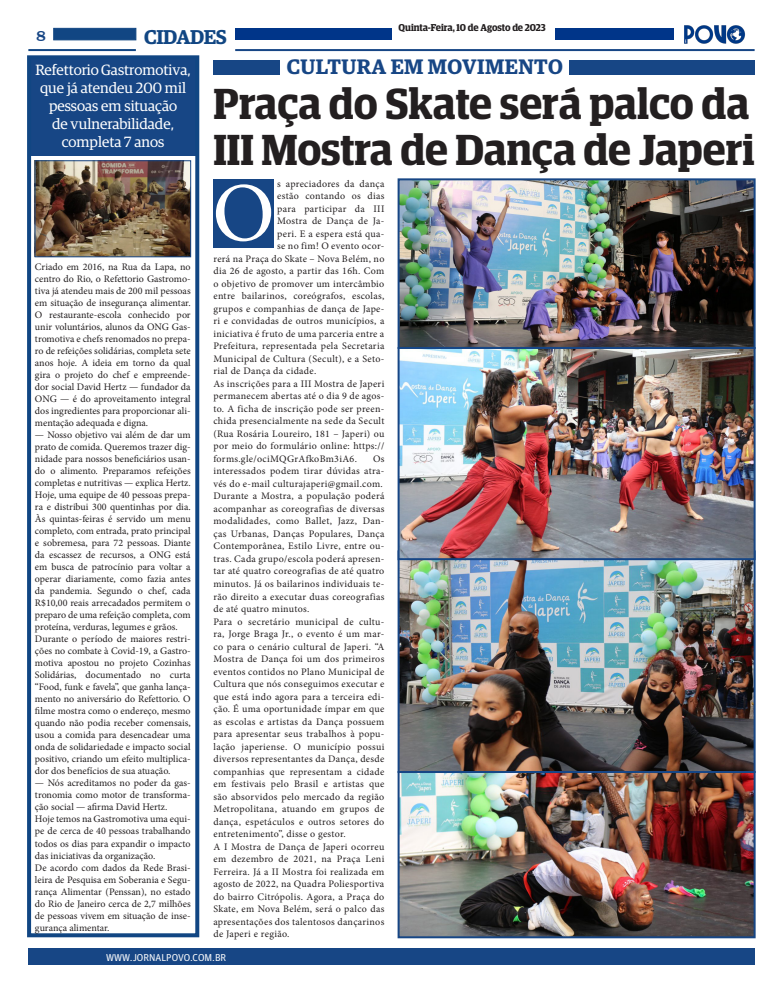
<style>
.page{position:relative;width:783px;height:993px;background:#fff}
.page>*{position:absolute;margin:0;border:0;box-sizing:border-box;transform-origin:0 0}
.t1{font:83.8px "Minion Pro";color:#fff}
.t2{font:600 43.5px "Guardian Egyptian Display";color:#231f20}
.t3{font:600 21px "Guardian Egyptian";letter-spacing:.02em;color:#174685}
.t4{font:600 20px "Guardian Egyptian";letter-spacing:-.02em;color:#114683}
.t5{font:16px "Clarendon BT";color:#174685}
.t6{font:14.9px/17.8px "Guardian Egyptian";color:#fff;text-align:center}
.t7{font:10px/12px "Minion Pro";letter-spacing:.02em;color:#231f20;text-align:justify}
.t8{font:600 10px "Guardian Egyptian Display";letter-spacing:-.005em;color:#231f20}
.t9{font:10px "Guardian Agate Sans G1 D Regular";color:#fff}
</style>
<div class="page">
<div style="left:28px;top:947px;width:726px;height:17px;background:#174685"></div>
<img style="left:684px;top:25px;width:62px;height:19px">
<div style="left:53px;top:28px;width:83px;height:12px;background:#114683;border:1px solid #114683"></div>
<hr style="left:28px;top:49px;width:108px;height:2px;background:#114683">
<div style="left:235px;top:28px;width:156px;height:12px;background:#003589"></div>
<hr style="left:235px;top:49px;width:519px;height:2px;background:#174685">
<div style="left:555px;top:28px;width:119px;height:12px;background:#003589"></div>
<img style="left:400px;top:181px;width:352px;height:753px">
<div style="left:397px;top:550px;width:358px;height:222px;border:2px solid #174685"></div>
<div style="left:28px;top:58px;width:171px;height:97px;background:#174685"></div>
<div style="left:27px;top:55px;width:172px;height:881px;border:4px solid #114683"></div>
<div style="left:569px;top:60px;width:185px;height:14px;background:#174685"></div>
<div style="left:213px;top:60px;width:67px;height:14px;background:#174685"></div>
<img style="left:36px;top:162px;width:153px;height:93px">
<div style="left:34px;top:160px;width:157px;height:97px;border:1px solid #174685"></div>
<div style="left:213px;top:179px;width:61px;height:68px;background:#174685"></div>
<div style="left:397px;top:178px;width:358px;height:171px;border:2px solid #174685"></div>
<div style="left:397px;top:347px;width:358px;height:213px;border:2px solid #174685"></div>
<div style="left:397px;top:770px;width:358px;height:167px;border:2px solid #174685"></div>
<p class="t8" style="left:398px;top:22px;width:149px">Quinta-Feira, 10 de Agosto de 2023</p>
<h3 class="t4" style="left:144px;top:22px;width:84px">CIDADES</h3>
<p class="t6" style="left:35px;top:60px;width:157px">Refettorio Gastromotiva, que já atendeu 200 mil pessoas em situação<br>de vulnerabilidade, completa 7 anos</p>
<p class="t3" style="left:286px;top:52px;width:277px">CULTURA EM MOVIMENTO</p>
<p class="t7" style="left:277px;top:177px;width:109px">s apreciadores da dança</p>
<p class="t7" style="left:277px;top:190px;width:109px">estão contando os dias</p>
<p class="t7" style="left:277px;top:202px;width:109px">para participar da III</p>
<p class="t7" style="left:277px;top:215px;width:109px">Mostra de Dança de Ja-</p>
<p class="t7" style="left:277px;top:227px;width:109px">peri. E a espera está qua-</p>
<p class="t7" style="left:277px;top:240px;width:109px">se no fim! O evento ocor-</p>
<p class="t7" style="left:213px;top:252px;width:172px">rerá na Praça do Skate – Nova Belém, no</p>
<p class="t7" style="left:213px;top:265px;width:172px">dia 26 de agosto, a partir das 16h. Com</p>
<p class="t7" style="left:213px;top:277px;width:172px">o objetivo de promover um intercâmbio</p>
<p class="t7" style="left:213px;top:290px;width:172px">entre bailarinos, coreógrafos, escolas,</p>
<p class="t7" style="left:213px;top:302px;width:172px">grupos e companhias de dança de Jape-</p>
<p class="t7" style="left:213px;top:315px;width:172px">ri e convidadas de outros municípios, a</p>
<p class="t7" style="left:213px;top:327px;width:172px">iniciativa é fruto de uma parceria entre a</p>
<p class="t7" style="left:213px;top:340px;width:172px">Prefeitura, representada pela Secretaria</p>
<p class="t7" style="left:213px;top:352px;width:172px">Municipal de Cultura (Secult), e a Seto-</p>
<p class="t7" style="left:213px;top:365px;width:104px">rial de Dança da cidade.</p>
<p class="t7" style="left:213px;top:377px;width:172px;line-height:12.5px">As inscrições para a III Mostra de Japeri permanecem abertas até o dia 9 de agos&shy;to. A ficha de inscrição pode ser preen&shy;chida presencialmente na sede da Secult (Rua Rosária Loureiro, 181 – Japeri) ou por meio do formulário online: https:// forms.gle/ociMQGrAfkoBm3iA6.</p>
<h3 class="t5" style="left:36px;top:25px;width:11px">8</h3>
<p class="t2" style="left:213px;top:80px;width:537px">Praça do Skate será palco da</p>
<p class="t2" style="left:213px;top:125px;width:542px">III Mostra de Dança de Japeri</p>
<p class="t1" style="left:212px;top:157px;width:64px">O</p>
<p class="t7" style="left:35px;top:261px;width:157px">Criado em 2016, na Rua da Lapa, no centro do Rio, o Refettorio Gastromo&shy;tiva já atendeu mais de 200 mil pessoas em situação de insegurança alimentar.<br>O restaurante-escola conhecido por unir voluntários, alunos da ONG Gas&shy;tromotiva e chefs renomados no prepa&shy;ro de refeições solidárias, completa sete anos hoje. A ideia em torno da qual gira o projeto do chef e empreende&shy;dor social David Hertz — fundador da ONG — é do aproveitamento integral dos ingredientes para proporcionar ali&shy;mentação adequada e digna.</p>
<p class="t7" style="left:35px;top:429px;width:157px">— Nosso objetivo vai além de dar um prato de comida. Queremos trazer dig&shy;nidade para nossos beneficiários usan&shy;do o alimento. Preparamos refeições completas e nutritivas — explica Hertz.</p>
<p class="t7" style="left:35px;top:489px;width:157px">Hoje, uma equipe de 40 pessoas prepa&shy;ra e distribui 300 quentinhas por dia.<br>Às quintas-feiras é servido um menu completo, com entrada, prato principal e sobremesa, para 72 pessoas. Diante da escassez de recursos, a ONG está em busca de patrocínio para voltar a operar diariamente, como fazia antes da pandemia. Segundo o chef, cada R$10,00 reais arrecadados permitem o preparo de uma refeição completa, com proteína, verduras, legumes e grãos.</p>
<p class="t7" style="left:35px;top:633px;width:157px">Durante o período de maiores restri&shy;ções no combate à Covid-19, a Gastro&shy;motiva apostou no projeto Cozinhas Solidárias, documentado no curta “Food, funk e favela”, que ganha lança&shy;mento no aniversário do Refettorio. O filme mostra como o endereço, mesmo quando não podia receber comensais, usou a comida para desencadear uma onda de solidariedade e impacto social positivo, criando um efeito multiplica&shy;dor dos benefícios de sua atuação.</p>
<p class="t7" style="left:35px;top:777px;width:157px">— Nós acreditamos no poder da gas&shy;tronomia como motor de transforma&shy;ção social — afirma David Hertz.</p>
<p class="t7" style="left:35px;top:813px;width:157px">Hoje temos na Gastromotiva uma equi&shy;pe de cerca de 40 pessoas trabalhando todos os dias para expandir o impacto das iniciativas da organização.</p>
<p class="t7" style="left:35px;top:861px;width:157px">De acordo com dados da Rede Brasi&shy;leira de Pesquisa em Soberania e Segu&shy;rança Alimentar (Penssan), no estado do Rio de Janeiro cerca de 2,7 milhões de pessoas vivem em situação de inse&shy;gurança alimentar.</p>
<p class="t7" style="left:213px;top:452px;width:172px;line-height:12.5px;text-indent:159px">Os interessados podem tirar dúvidas atra&shy;vés do e-mail culturajaperi@gmail.com.</p>
<p class="t7" style="left:213px;top:490px;width:172px;line-height:12.5px">Durante a Mostra, a população poderá acompanhar as coreografias de diversas modalidades, como Ballet, Jazz, Dan&shy;ças Urbanas, Danças Populares, Dança Contemporânea, Estilo Livre, entre ou&shy;tras. Cada grupo/escola poderá apresen&shy;tar até quatro coreografias de até quatro minutos. Já os bailarinos individuais te&shy;rão direito a executar duas coreografias de até quatro minutos.</p>
<p class="t7" style="left:213px;top:615px;width:172px;line-height:12.5px">Para o secretário municipal de cultu&shy;ra, Jorge Braga Jr., o evento é um mar&shy;co para o cenário cultural de Japeri. “A Mostra de Dança foi um dos primeiros eventos contidos no Plano Municipal de Cultura que nós conseguimos executar e que está indo agora para a terceira edi&shy;ção. É uma oportunidade ímpar em que as escolas e artistas da Dança possuem para apresentar seus trabalhos à popu&shy;lação japeriense. O município possui diversos representantes da Dança, desde companhias que representam a cidade em festivais pelo Brasil e artistas que são absorvidos pelo mercado da região Metropolitana, atuando em grupos de dança, espetáculos e outros setores do entretenimento”, disse o gestor.</p>
<p class="t7" style="left:213px;top:840px;width:172px;line-height:12.5px">A I Mostra de Dança de Japeri ocorreu em dezembro de 2021, na Praça Leni Ferreira. Já a II Mostra foi realizada em agosto de 2022, na Quadra Poliesportiva do bairro Citrópolis. Agora, a Praça do Skate, em Nova Belém, será o palco das apresentações dos talentosos dançarinos de Japeri e região.</p>
<p class="t9" style="left:106px;top:949px;width:122px">WWW.JORNALPOVO.COM.BR</p>
</div>
